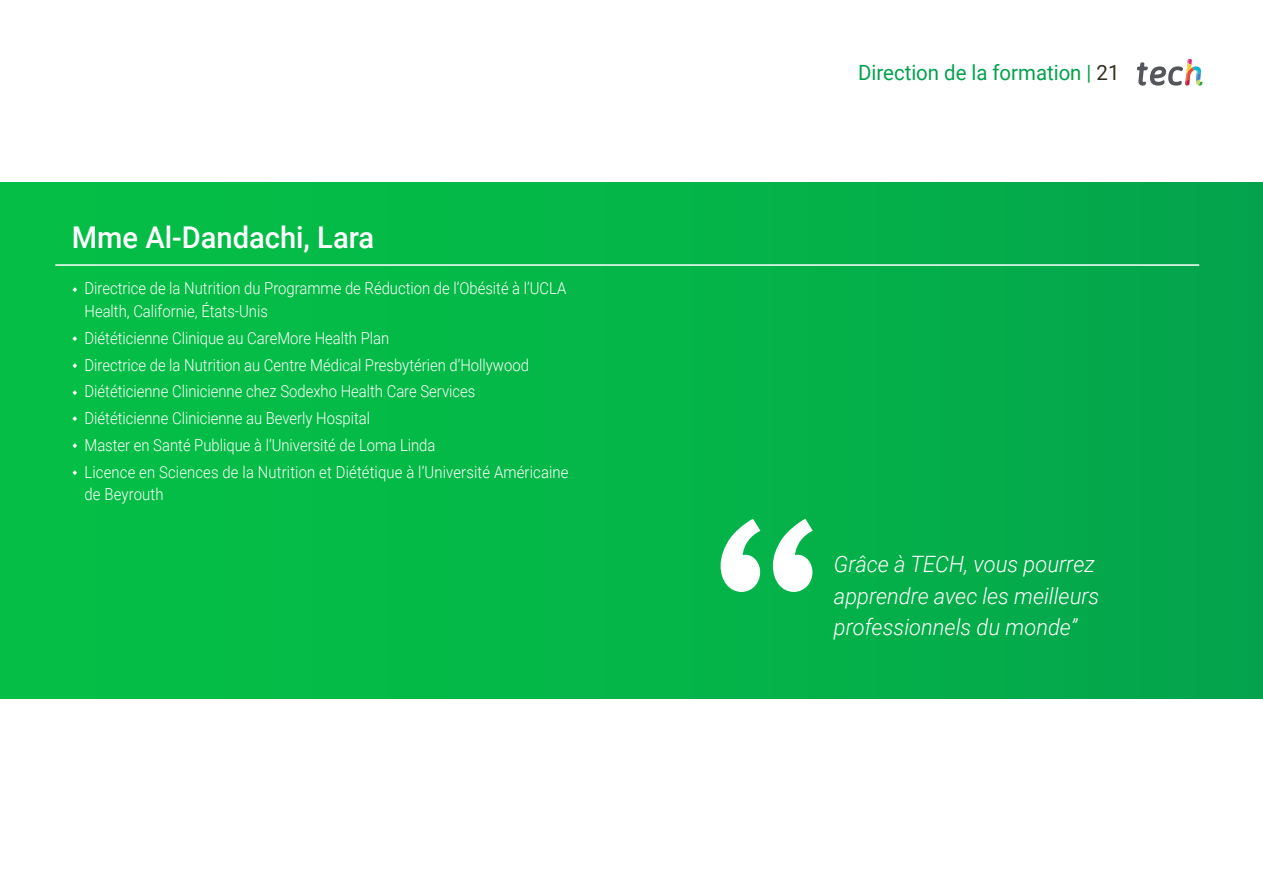
<style>
.page{position:relative;width:1263px;height:893px;background:#fff}
.page>*{position:absolute;margin:0;border:0;box-sizing:border-box;transform-origin:0 0}
.t1{font:500 30px "Roboto";color:#fff}
.t2{font:italic 300 22.5px/31.5px "Roboto";color:#fff}
.t3{font:21px "Roboto";color:#04a14d}
.t4{font:300 16.5px/26.7px "Roboto";color:#fff;scale:.9 1}
.s1{color:#312e20}
</style>
<div class="page">
<div style="left:0;top:182px;width:1263px;height:516px;background:linear-gradient(to right,#04c245,#04a64c)"></div>
<svg style="left:721px;top:519px;width:92px;height:73px"></svg>
<hr style="left:55px;top:264px;width:1144px;height:2px;background:#fff">
<svg style="left:1137px;top:59px;width:65px;height:27px"></svg>
<svg style="left:73px;top:287px;width:4px;height:5px"></svg>
<svg style="left:73px;top:336px;width:4px;height:5px"></svg>
<svg style="left:73px;top:363px;width:4px;height:5px"></svg>
<svg style="left:73px;top:390px;width:4px;height:5px"></svg>
<svg style="left:73px;top:416px;width:4px;height:5px"></svg>
<svg style="left:73px;top:443px;width:4px;height:5px"></svg>
<svg style="left:73px;top:470px;width:4px;height:5px"></svg>
<h1 class="t1" style="left:72px;top:216px;width:304px">Mme Al-Dandachi, Lara</h1>
<p class="t4" style="left:85px;top:277px;width:537px;line-height:22.5px">Directrice de la Nutrition du Programme de Réduction de l’Obésité à l’UCLA<br>Health, Californie, États-Unis</p>
<p class="t4" style="left:85px;top:324px;width:539px">Diététicienne Clinique au CareMore Health Plan<br>Directrice de la Nutrition au Centre Médical Presbytérien d’Hollywood Diététicienne Clinicienne chez Sodexho Health Care Services<br>Diététicienne Clinicienne au Beverly Hospital<br>Master en Santé Publique à l’Université de Loma Linda<br>Licence en Sciences de la Nutrition et Diététique à l’Université Américaine</p>
<p class="t4" style="left:85px;top:480px;width:89px">de Beyrouth</p>
<p class="t3" style="left:858px;top:57px;width:263px">Direction de la formation | <span class="s1">21</span></p>
<h2 class="t2" style="left:834px;top:548px;width:267px">Grâce à TECH, vous pourrez apprendre avec les meilleurs professionnels du monde”</h2>
</div>
